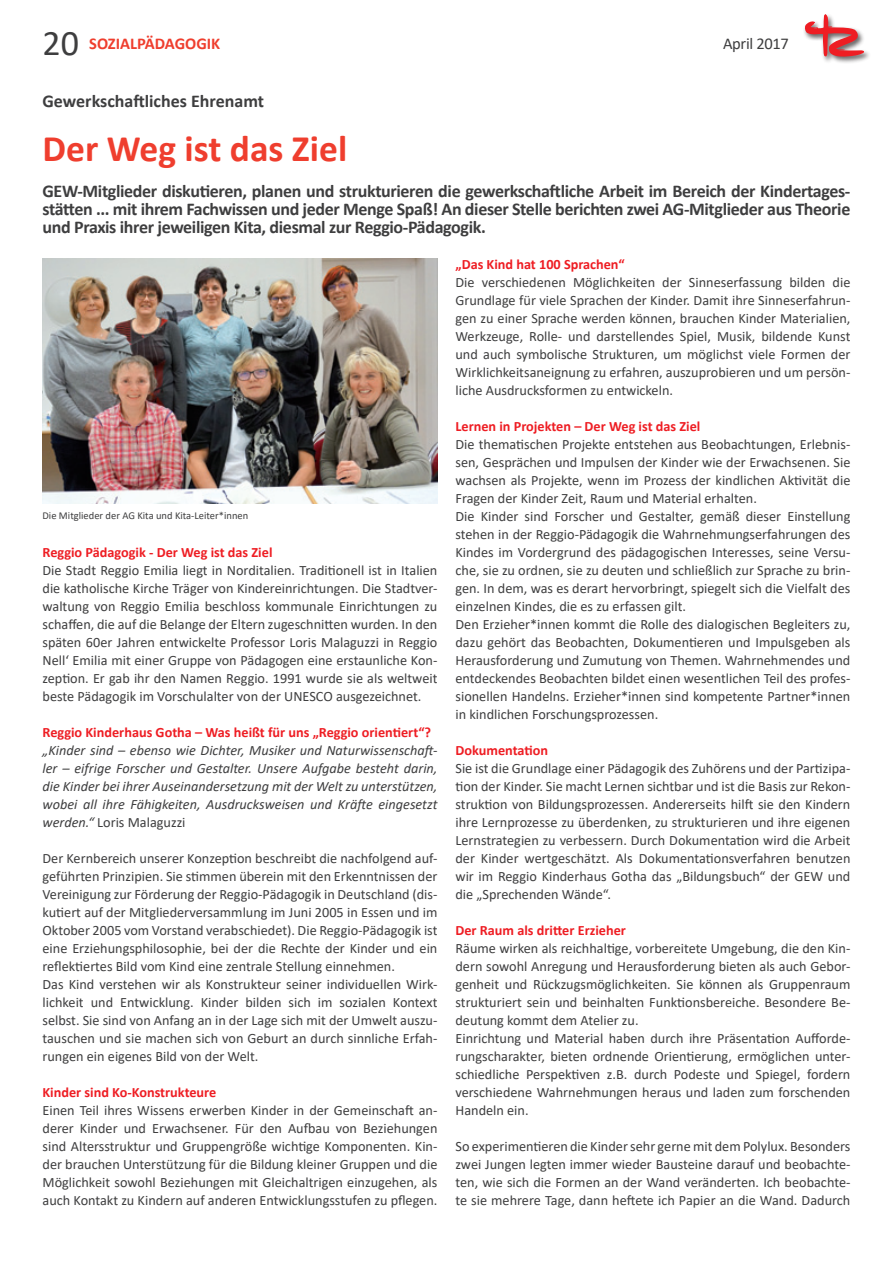
<style>
.page{position:relative;width:893px;height:1263px;background:#fff}
.page>*{position:absolute;margin:0;border:0;box-sizing:border-box;transform-origin:0 0}
.t1{font:700 37.5px "Calibri";color:#ef3e2e}
.t2{font:700 18px/18px "Calibri";letter-spacing:-.02em;color:#3e3e3f;text-align:justify}
.t3{font:700 18px "Calibri";color:#3e3e3f}
.t4{font:700 16.5px "Calibri";color:#ef3e2e}
.t5{font:16.5px "Calibri";letter-spacing:-.02em;color:#3e3e3f}
.t6{font:14.25px/18px "Calibri";color:#3e3e3f;text-align:justify}
.t7{font:italic 14.25px/18px "Calibri";color:#3e3e3f;text-align:justify}
.t8{font:700 14.25px "Calibri";color:#ee1d23}
.t9{font:10.5px "Calibri";color:#3e3e3f}
.s1{font-weight:400;font-size:36px;color:#3e3e3f}
.s2{font-style:normal}
</style>
<div class="page">
<div style="left:803px;top:0;width:67px;height:64px;background:#231f20;opacity:.69"></div>
<svg style="left:804px;top:14px;width:60px;height:44px"></svg>
<img style="left:43px;top:259px;width:394px;height:244px">
<p class="t4" style="left:43px;top:32px;width:179px"><span class="s1">20</span> SOZIALPÄDAGOGIK</p>
<p class="t5" style="left:723px;top:32px;width:67px">April 2017</p>
<p class="t3" style="left:43px;top:89px;width:223px">Gewerkschaftliches Ehrenamt</p>
<h1 class="t1" style="left:43px;top:122px;width:306px">Der Weg ist das Ziel</h1>
<p class="t2" style="left:43px;top:182px;width:809px">GEW-Mitglieder diskutieren, planen und strukturieren die gewerkschaftliche Arbeit im Bereich der Kindertages&shy;stätten ... mit ihrem Fachwissen und jeder Menge Spaß! An dieser Stelle berichten zwei AG-Mitglieder aus Theorie und Praxis ihrer jeweiligen Kita, diesmal zur Reggio-Pädagogik.</p>
<p class="t9" style="left:43px;top:508px;width:207px">Die Mitglieder der AG Kita und Kita-Leiter*innen</p>
<p class="t8" style="left:43px;top:542px;width:231px">Reggio Pädagogik - Der Weg ist das Ziel</p>
<p class="t6" style="left:43px;top:561px;width:396px">Die Stadt Reggio Emilia liegt in Norditalien. Traditionell ist in Italien die katholische Kirche Träger von Kindereinrichtungen. Die Stadtver&shy;waltung von Reggio Emilia beschloss kommunale Einrichtungen zu schaffen, die auf die Belange der Eltern zugeschnitten wurden. In den späten 60er Jahren entwickelte Professor Loris Malaguzzi in Reggio Nell‘ Emilia mit einer Gruppe von Pädagogen eine erstaunliche Kon&shy;zeption. Er gab ihr den Namen Reggio. 1991 wurde sie als weltweit beste Pädagogik im Vorschulalter von der UNESCO ausgezeichnet.</p>
<p class="t8" style="left:43px;top:722px;width:390px">Reggio Kinderhaus Gotha – Was heißt für uns „Reggio orientiert“?</p>
<p class="t7" style="left:43px;top:741px;width:396px">„Kinder sind – ebenso wie Dichter, Musiker und Naturwissenschaft&shy;ler – eifrige Forscher und Gestalter. Unsere Aufgabe besteht darin, die Kinder bei ihrer Auseinandersetzung mit der Welt zu unterstützen, wobei all ihre Fähigkeiten, Ausdrucksweisen und Kräfte eingesetzt werden.“ <span class="s2">Loris Malaguzzi</span></p>
<p class="t6" style="left:43px;top:849px;width:396px;text-align:left">Der Kernbereich unserer Konzeption beschreibt die nachfolgend auf&shy;geführten Prinzipien. Sie stimmen überein mit den Erkenntnissen der Vereinigung zur Förderung der Reggio-Pädagogik in Deutschland (dis&shy;kutiert auf der Mitgliederversammlung im Juni 2005 in Essen und im Oktober 2005 vom Vorstand verabschiedet). Die Reggio-Pädagogik ist eine Erziehungsphilosophie, bei der die Rechte der Kinder und ein reflektiertes Bild vom Kind eine zentrale Stellung einnehmen.<br>Das Kind verstehen wir als Konstrukteur seiner individuellen Wirk&shy;lichkeit und Entwicklung. Kinder bilden sich im sozialen Kontext selbst. Sie sind von Anfang an in der Lage sich mit der Umwelt auszu&shy;tauschen und sie machen sich von Geburt an durch sinnliche Erfah&shy;rungen ein eigenes Bild von der Welt.</p>
<p class="t8" style="left:43px;top:1082px;width:175px">Kinder sind Ko-Konstrukteure</p>
<p class="t6" style="left:43px;top:1101px;width:396px">Einen Teil ihres Wissens erwerben Kinder in der Gemeinschaft an&shy;derer Kinder und Erwachsener. Für den Aufbau von Beziehungen sind Altersstruktur und Gruppengröße wichtige Komponenten. Kin&shy;der brauchen Unterstützung für die Bildung kleiner Gruppen und die Möglichkeit sowohl Beziehungen mit Gleichaltrigen einzugehen, als auch Kontakt zu Kindern auf anderen Entwicklungsstufen zu pflegen.</p>
<p class="t8" style="left:455px;top:254px;width:171px">„Das Kind hat 100 Sprachen“</p>
<p class="t6" style="left:455px;top:273px;width:396px">Die verschiedenen Möglichkeiten der Sinneserfassung bilden die Grundlage für viele Sprachen der Kinder. Damit ihre Sinneserfahrun&shy;gen zu einer Sprache werden können, brauchen Kinder Materialien, Werkzeuge, Rolle- und darstellendes Spiel, Musik, bildende Kunst und auch symbolische Strukturen, um möglichst viele Formen der Wirklichkeitsaneignung zu erfahren, auszuprobieren und um persön&shy;liche Ausdrucksformen zu entwickeln.</p>
<p class="t8" style="left:455px;top:416px;width:246px">Lernen in Projekten – Der Weg ist das Ziel</p>
<p class="t6" style="left:455px;top:435px;width:396px;text-align:left">Die thematischen Projekte entstehen aus Beobachtungen, Erlebnis&shy;sen, Gesprächen und Impulsen der Kinder wie der Erwachsenen. Sie wachsen als Projekte, wenn im Prozess der kindlichen Aktivität die Fragen der Kinder Zeit, Raum und Material erhalten.<br>Die Kinder sind Forscher und Gestalter, gemäß dieser Einstellung stehen in der Reggio-Pädagogik die Wahrnehmungserfahrungen des Kindes im Vordergrund des pädagogischen Interesses, seine Versu&shy;che, sie zu ordnen, sie zu deuten und schließlich zur Sprache zu brin&shy;gen. In dem, was es derart hervorbringt, spiegelt sich die Vielfalt des einzelnen Kindes, die es zu erfassen gilt.<br>Den Erzieher*innen kommt die Rolle des dialogischen Begleiters zu, dazu gehört das Beobachten, Dokumentieren und Impulsgeben als Herausforderung und Zumutung von Themen. Wahrnehmendes und entdeckendes Beobachten bildet einen wesentlichen Teil des profes&shy;sionellen Handelns. Erzieher*innen sind kompetente Partner*innen in kindlichen Forschungsprozessen.</p>
<p class="t8" style="left:455px;top:740px;width:94px">Dokumentation</p>
<p class="t6" style="left:455px;top:759px;width:396px">Sie ist die Grundlage einer Pädagogik des Zuhörens und der Partizipa&shy;tion der Kinder. Sie macht Lernen sichtbar und ist die Basis zur Rekon&shy;struktion von Bildungsprozessen. Andererseits hilft sie den Kindern ihre Lernprozesse zu überdenken, zu strukturieren und ihre eigenen Lernstrategien zu verbessern. Durch Dokumentation wird die Arbeit der Kinder wertgeschätzt. Als Dokumentationsverfahren benutzen wir im Reggio Kinderhaus Gotha das „Bildungsbuch“ der GEW und die „Sprechenden Wände“.</p>
<p class="t8" style="left:455px;top:920px;width:172px">Der Raum als dritter Erzieher</p>
<p class="t6" style="left:455px;top:939px;width:396px;text-align:left">Räume wirken als reichhaltige, vorbereitete Umgebung, die den Kin&shy;dern sowohl Anregung und Herausforderung bieten als auch Gebor&shy;genheit und Rückzugsmöglichkeiten. Sie können als Gruppenraum strukturiert sein und beinhalten Funktionsbereiche. Besondere Be&shy;deutung kommt dem Atelier zu.<br>Einrichtung und Material haben durch ihre Präsentation Aufforde&shy;rungscharakter, bieten ordnende Orientierung, ermöglichen unter&shy;schiedliche Perspektiven z.B. durch Podeste und Spiegel, fordern verschiedene Wahrnehmungen heraus und laden zum forschenden Handeln ein.</p>
<p class="t6" style="left:455px;top:1137px;width:396px">So experimentieren die Kinder sehr gerne mit dem Polylux. Besonders zwei Jungen legten immer wieder Bausteine darauf und beobachte&shy;ten, wie sich die Formen an der Wand veränderten. Ich beobachte&shy;te sie mehrere Tage, dann heftete ich Papier an die Wand. Dadurch</p>
</div>
